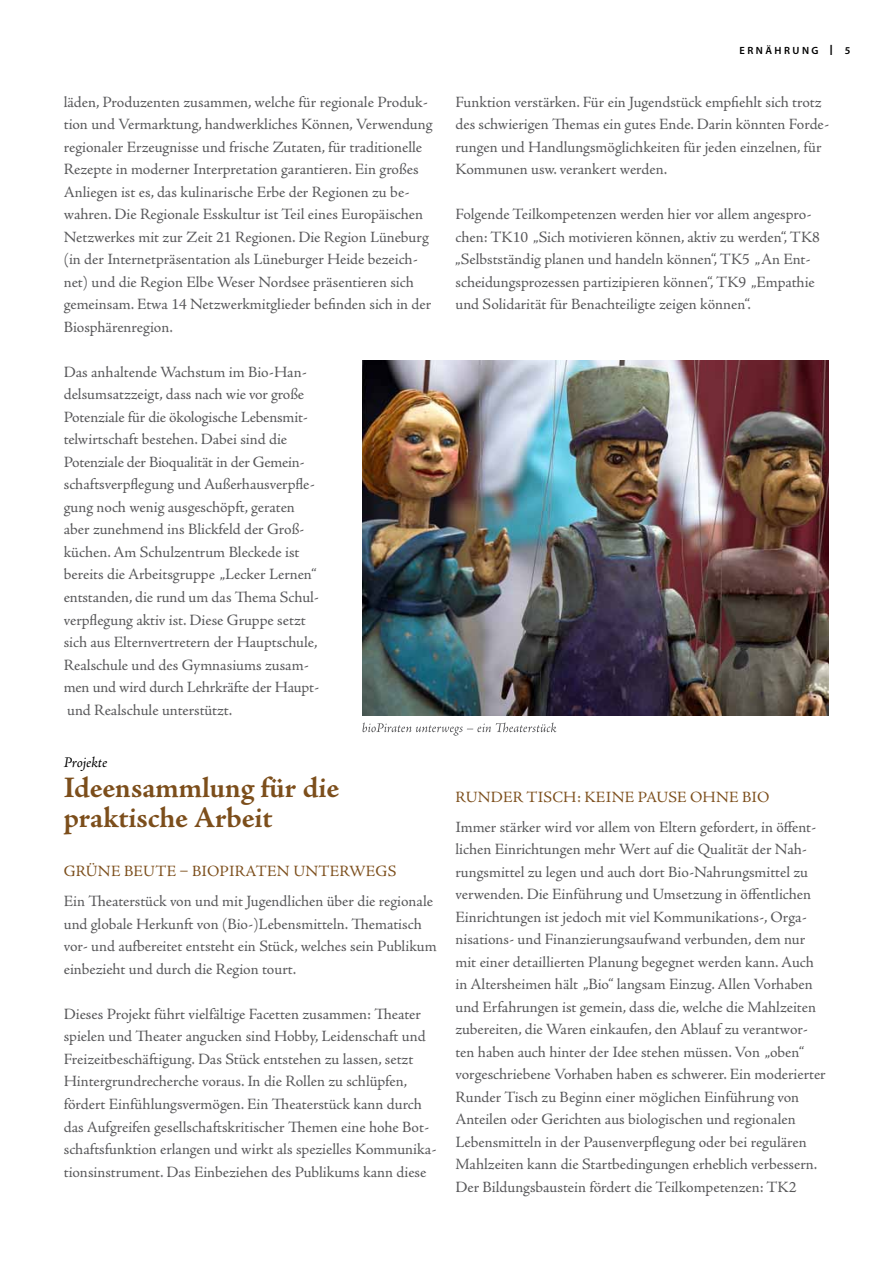
<style>
.page{position:relative;width:893px;height:1263px;background:#fff}
.page>*{position:absolute;margin:0;border:0;box-sizing:border-box;transform-origin:0 0}
.t1{font:700 30px/30px "Adobe Jenson Pro";letter-spacing:-.005em;color:#7c4e1b}
.t2{font:15.75px/22.5px "Adobe Jenson Pro";letter-spacing:-.005em;color:#58585a}
.t3{font:15.75px "Adobe Jenson Pro";color:#7c4e1b}
.t4{font:italic 15px "Adobe Jenson Pro";letter-spacing:-.005em;color:#000}
.t5{font:600 10.5px "Myriad Pro";letter-spacing:.235em;color:#000}
.s1{font-weight:400;font-size:15px}
</style>
<div class="page">
<img style="left:362px;top:360px;width:466px;height:355px">
<svg style="left:362px;top:722px;width:194px;height:14px"></svg>
<p class="t2" style="left:64px;top:91px;width:370px">läden, Produzenten zusammen, welche für regionale Produk&shy;tion und Vermarktung, handwerkliches Können, Verwendung regionaler Erzeugnisse und frische Zutaten, für traditionelle Rezepte in moderner Interpretation garantieren. Ein großes Anliegen ist es, das kulinarische Erbe der Regionen zu be&shy;wahren. Die Regionale Esskultur ist Teil eines Europäischen Netzwerkes mit zur Zeit 21 Regionen. Die Region Lüneburg (in der Internetpräsentation als Lüneburger Heide bezeich&shy;net) und die Region Elbe Weser Nordsee präsentieren sich gemeinsam. Etwa 14 Netzwerkmitglieder befinden sich in der Biosphärenregion.</p>
<p class="t2" style="left:64px;top:361px;width:257px">Das anhaltende Wachstum im Bio-Han&shy;delsumsatzzeigt, dass nach wie vor große Potenziale für die ökologische Lebensmit&shy;telwirtschaft bestehen. Dabei sind die Potenziale der Bioqualität in der Gemein&shy;schaftsverpflegung und Außerhausverpfle&shy;gung noch wenig ausgeschöpft, geraten aber zunehmend ins Blickfeld der Groß&shy;küchen. Am Schulzentrum Bleckede ist bereits die Arbeitsgruppe „Lecker Lernen“ entstanden, die rund um das Thema Schul&shy;verpflegung aktiv ist. Diese Gruppe setzt sich aus Elternvertretern der Hauptschule, Realschule und des Gymnasiums zusam&shy;men und wird durch Lehrkräfte der Haupt&shy;und Realschule unterstützt.</p>
<p class="t4" style="left:64px;top:754px;width:45px">Projekte</p>
<h1 class="t1" style="left:64px;top:773px;width:277px">Ideensammlung für die praktische Arbeit</h1>
<p class="t3" style="left:64px;top:862px;width:24px">Grüne</p>
<p class="t3" style="left:124px;top:862px;width:21px">Beute</p>
<p class="t3" style="left:180px;top:862px;width:127px">– bioPIRATEN unterwegs</p>
<p class="t2" style="left:64px;top:890px;width:374px">Ein Theaterstück von und mit Jugendlichen über die regionale und globale Herkunft von (Bio-)Lebensmitteln. Thematisch vor- und aufbereitet entsteht ein Stück, welches sein Publikum einbezieht und durch die Region tourt.</p>
<p class="t2" style="left:64px;top:1003px;width:374px">Dieses Projekt führt vielfältige Facetten zusammen: Theater spielen und Theater angucken sind Hobby, Leidenschaft und Freizeitbeschäftigung. Das Stück entstehen zu lassen, setzt Hintergrundrecherche voraus. In die Rollen zu schlüpfen, fördert Einfühlungsvermögen. Ein Theaterstück kann durch das Aufgreifen gesellschaftskritischer Themen eine hohe Bot&shy;schaftsfunktion erlangen und wirkt als spezielles Kommunika&shy;tionsinstrument. Das Einbeziehen des Publikums kann diese</p>
<p class="t5" style="left:739px;top:44px;width:112px">ERNÄHRUNG <span class="s1">I</span> 5</p>
<p class="t2" style="left:455px;top:91px;width:375px">Funktion verstärken. Für ein Jugendstück empfiehlt sich trotz des schwierigen Themas ein gutes Ende. Darin könnten Forde&shy;rungen und Handlungsmöglichkeiten für jeden einzelnen, für Kommunen usw. verankert werden.</p>
<p class="t2" style="left:455px;top:203px;width:366px">Folgende Teilkompetenzen werden hier vor allem angespro&shy;chen: TK10 „Sich motivieren können, aktiv zu werden“, TK8 „Selbstständig planen und handeln können“, TK5 „An Ent&shy;scheidungsprozessen partizipieren können“, TK9 „Empathie und Solidarität für Benachteiligte zeigen können“.</p>
<p class="t3" style="left:456px;top:788px;width:23px">Runder</p>
<p class="t3" style="left:526px;top:788px;width:22px">Tisch</p>
<p class="t3" style="left:577px;top:788px;width:30px">: Keine</p>
<p class="t3" style="left:638px;top:788px;width:20px">Pause</p>
<p class="t3" style="left:690px;top:788px;width:13px">ohne</p>
<p class="t3" style="left:742px;top:788px;width:19px">Bio</p>
<p class="t2" style="left:455px;top:816px;width:372px">Immer stärker wird vor allem von Eltern gefordert, in öffent&shy;lichen Einrichtungen mehr Wert auf die Qualität der Nah&shy;rungsmittel zu legen und auch dort Bio-Nahrungsmittel zu verwenden. Die Einführung und Umsetzung in öffentlichen Einrichtungen ist jedoch mit viel Kommunikations-, Orga&shy;nisations- und Finanzierungsaufwand verbunden, dem nur mit einer detaillierten Planung begegnet werden kann. Auch in Altersheimen hält „Bio“ langsam Einzug. Allen Vorhaben und Erfahrungen ist gemein, dass die, welche die Mahlzeiten zubereiten, die Waren einkaufen, den Ablauf zu verantwor&shy;ten haben auch hinter der Idee stehen müssen. Von „oben“ vorgeschriebene Vorhaben haben es schwerer. Ein moderierter Runder Tisch zu Beginn einer möglichen Einführung von Anteilen oder Gerichten aus biologischen und regionalen Lebensmitteln in der Pausenverpflegung oder bei regulären Mahlzeiten kann die Startbedingungen erheblich verbessern.<br>Der Bildungsbaustein fördert die Teilkompetenzen: TK2</p>
</div>
